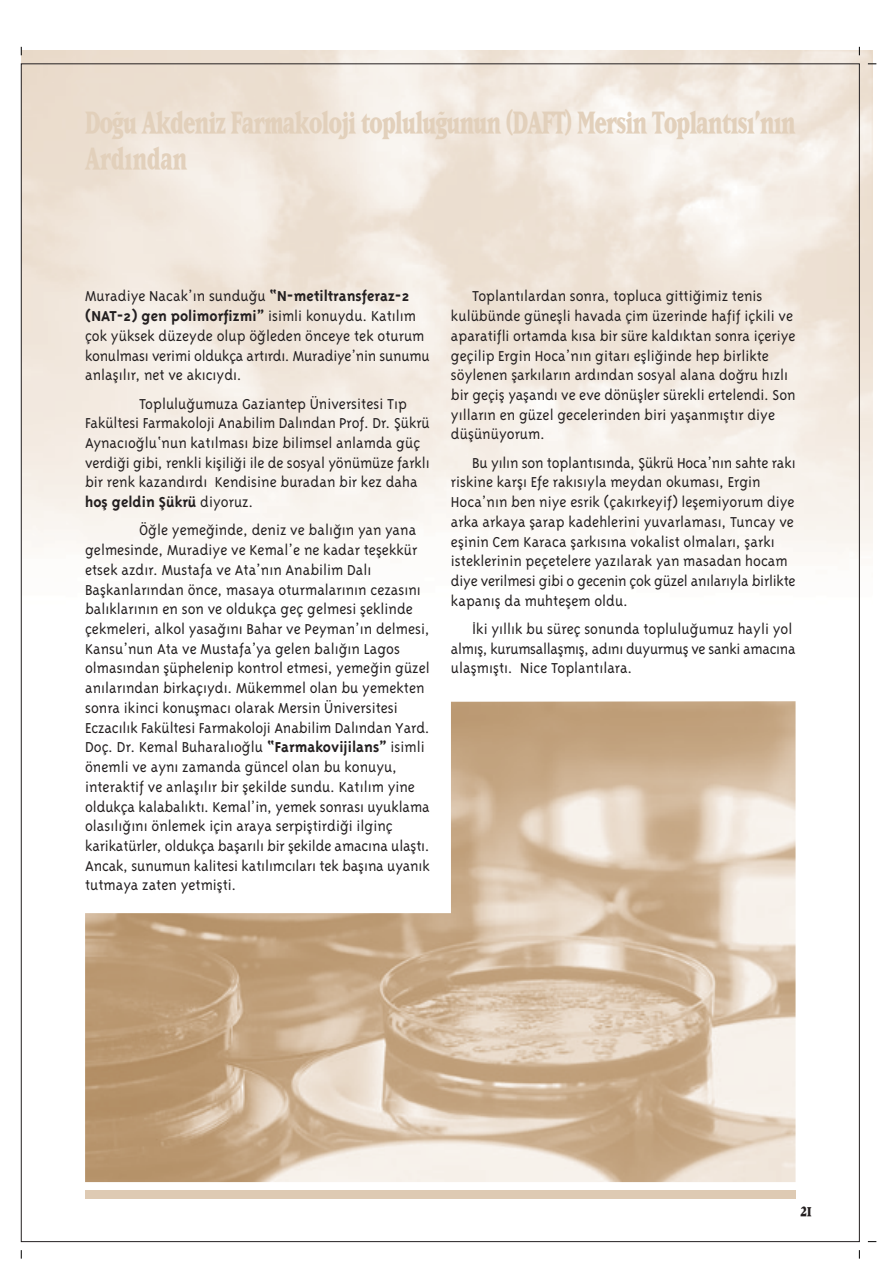
<style>
.page{position:relative;width:893px;height:1263px;background:#fff}
.page>*{position:absolute;margin:0;border:0;box-sizing:border-box;transform-origin:0 0}
.t1{font:800 36px/36px "Matrix Trk";letter-spacing:-.025em;color:#e2d0bb;scale:.7 1}
.t2{font:800 21px "Matrix Trk";color:#231f20;scale:.7 1}
.t3{font:300 16.5px/19.8px "Triplex";color:#231f20}
.s1{font-weight:700}
</style>
<div class="page">
<img style="left:21px;top:51px;width:851px;height:560px">
<div style="left:85px;top:1191px;width:710px;height:8px;background:#decab3"></div>
<img style="left:85px;top:702px;width:710px;height:480px">
<h1 class="t1" style="left:85px;top:104px;width:1016px">Do¤u Akdeniz Farmakoloji toplulu¤unun (DAFT) Mersin Toplant›s›’n›n<br>Ard›ndan</h1>
<p class="t3" style="left:85px;top:288px;width:346px">Muradiye Nacak’›n sundu¤u <span class="s1">“N-metiltransferaz-2 (NAT-2) gen polimorfizmi”</span> isimli konuydu. Kat›l›m çok yüksek düzeyde olup ö¤leden önceye tek oturum konulmas› verimi oldukça art›rd›. Muradiye’nin sunumu anlafl›l›r, net ve ak›c›yd›.</p>
<p class="t3" style="left:85px;top:395px;width:346px;text-indent:54px">Toplulu¤umuza Gaziantep Üniversitesi T›p Fakültesi Farmakoloji Anabilim Dal›ndan Prof. Dr. fiükrü Aynac›o¤lu‘nun kat›lmas› bize bilimsel anlamda güç verdi¤i gibi, renkli kiflili¤i ile de sosyal yönümüze farkl› bir renk kazand›rd› Kendisine buradan bir kez daha <span class="s1">hofl geldin fiükrü</span> diyoruz.</p>
<p class="t3" style="left:85px;top:522px;width:346px;text-indent:54px">Ö¤le yeme¤inde, deniz ve bal›¤›n yan yana gelmesinde, Muradiye ve Kemal’e ne kadar teflekkür etsek azd›r. Mustafa ve Ata’n›n Anabilim Dal› Baflkanlar›ndan önce, masaya oturmalar›n›n cezas›n› bal›klar›n›n en son ve oldukça geç gelmesi fleklinde çekmeleri, alkol yasa¤›n› Bahar ve Peyman’›n delmesi, Kansu’nun Ata ve Mustafa’ya gelen bal›¤›n Lagos olmas›ndan flüphelenip kontrol etmesi, yeme¤in güzel an›lar›ndan birkaç›yd›. Mükemmel olan bu yemekten sonra ikinci konuflmac› olarak Mersin Üniversitesi Eczac›l›k Fakültesi Farmakoloji Anabilim Dal›ndan Yard.<br>Doç. Dr. Kemal Buharal›o¤lu <span class="s1">“Farmakovijilans”</span> isimli önemli ve ayn› zamanda güncel olan bu konuyu, interaktif ve anlafl›l›r bir flekilde sundu. Kat›l›m yine oldukça kalabal›kt›. Kemal’in, yemek sonras› uyuklama olas›l›¤›n› önlemek için araya serpifltirdi¤i ilginç karikatürler, oldukça baflar›l› bir flekilde amac›na ulaflt›.<br>Ancak, sunumun kalitesi kat›l›mc›lar› tek bafl›na uyan›k tutmaya zaten yetmiflti.</p>
<p class="t3" style="left:451px;top:288px;width:346px;text-indent:21px">Toplant›lardan sonra, topluca gitti¤imiz tenis kulübünde güneflli havada çim üzerinde hafif içkili ve aparatifli ortamda k›sa bir süre kald›ktan sonra içeriye geçilip Ergin Hoca’n›n gitar› eflli¤inde hep birlikte söylenen flark›lar›n ard›ndan sosyal alana do¤ru h›zl› bir geçifl yafland› ve eve dönüfller sürekli ertelendi. Son y›llar›n en güzel gecelerinden biri yaflanm›flt›r diye düflünüyorum.</p>
<p class="t3" style="left:451px;top:454px;width:346px;text-indent:21px">Bu y›l›n son toplant›s›nda, fiükrü Hoca’n›n sahte rak› riskine karfl› Efe rak›s›yla meydan okumas›, Ergin Hoca’n›n ben niye esrik (çak›rkeyif) leflemiyorum diye arka arkaya flarap kadehlerini yuvarlamas›, Tuncay ve eflinin Cem Karaca flark›s›na vokalist olmalar›, flark› isteklerinin peçetelere yaz›larak yan masadan hocam diye verilmesi gibi o gecenin çok güzel an›lar›yla birlikte kapan›fl da muhteflem oldu.</p>
<p class="t3" style="left:451px;top:620px;width:346px;text-indent:21px">‹ki y›ll›k bu süreç sonunda toplulu¤umuz hayli yol alm›fl, kurumsallaflm›fl, ad›n› duyurmufl ve sanki amac›na ulaflm›flt›. Nice Toplant›lara.</p>
<p class="t2" style="left:800px;top:1199px;width:18px">21</p>
</div>
